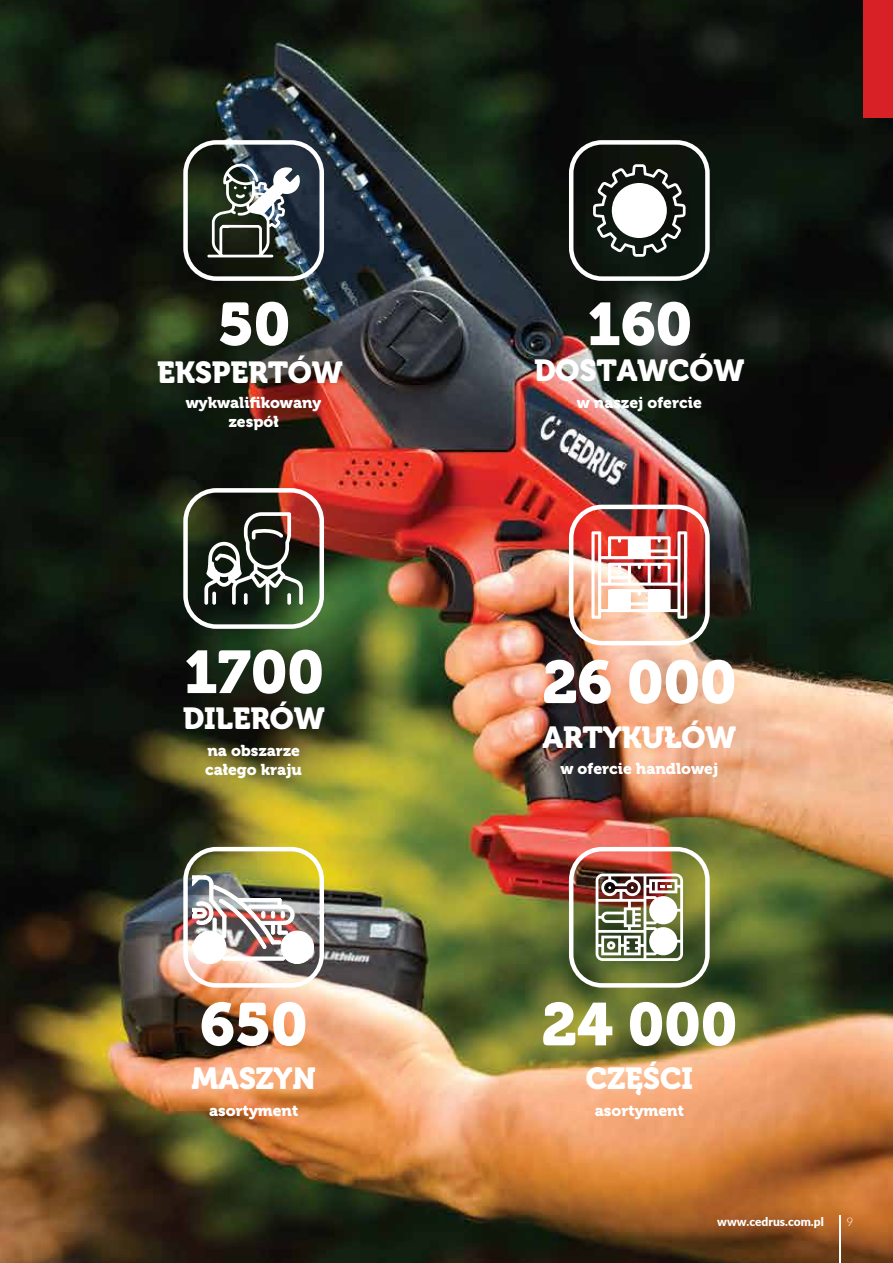
<style>
.page{position:relative;width:893px;height:1263px;background:#fff}
.page>*{position:absolute;margin:0;border:0;box-sizing:border-box;transform-origin:0 0}
.t1{font:59.7px "Museo 900";letter-spacing:-.01em;color:#fff}
.t2{font:30.3px "Museo 900";letter-spacing:-.01em;color:#fff}
.t3{font:15.6px/18.8px "Museo 900";color:#fff}
.t4{font:900 12px "Lato";color:#fff}
.t5{font:300 12px "Lato";color:#fff}
</style>
<div class="page">
<img style="left:0;top:118px;width:893px;height:1145px">
<svg style="left:0;top:0;width:863px;height:118px;background:#111911"></svg>
<hr style="left:839px;top:1215px;width:2px;height:48px;background:#fff">
<svg style="left:204px;top:512px;width:99px;height:93px"></svg>
<svg style="left:244px;top:593px;width:4px;height:12px"></svg>
<svg style="left:287px;top:593px;width:4px;height:12px"></svg>
<div style="left:183px;top:488px;width:141px;height:141px;border:4px solid #fff;border-radius:31px"></div>
<img style="left:596px;top:873px;width:87px;height:88px">
<div style="left:569px;top:847px;width:141px;height:141px;border:4px solid #fff;border-radius:31px"></div>
<img style="left:591px;top:531px;width:96px;height:88px">
<div style="left:569px;top:505px;width:141px;height:140px;border:4px solid #fff;border-radius:31px"></div>
<div style="left:183px;top:140px;width:141px;height:141px;border:4px solid #fff;border-radius:31px"></div>
<img style="left:207px;top:163px;width:94px;height:94px">
<div style="left:183px;top:847px;width:141px;height:141px;border:4px solid #fff;border-radius:31px"></div>
<img style="left:192px;top:871px;width:123px;height:93px">
<div style="left:569px;top:140px;width:141px;height:141px;border:4px solid #fff;border-radius:31px"></div>
<svg style="left:593px;top:164px;width:93px;height:93px"></svg>
<div style="left:863px;top:0;width:30px;height:118px;background:#d82027"></div>
<h1 class="t1" style="left:217px;top:290px;width:75px">50</h1>
<h2 class="t2" style="left:157px;top:355px;width:187px">EKSPERTÓW</h2>
<p class="t3" style="left:186px;top:394px;width:137px;text-align:center">wykwalifikowany zespół</p>
<h1 class="t1" style="left:184px;top:638px;width:142px">1700</h1>
<h2 class="t2" style="left:183px;top:701px;width:143px">DILERÓW</h2>
<p class="t3" style="left:205px;top:742px;width:98px">na obszarze całego kraju</p>
<h1 class="t1" style="left:200px;top:990px;width:109px">650</h1>
<h2 class="t2" style="left:192px;top:1061px;width:126px">MASZYN</h2>
<p class="t3" style="left:209px;top:1101px;width:91px">asortyment</p>
<h1 class="t1" style="left:587px;top:290px;width:107px">160</h1>
<h2 class="t2" style="left:534px;top:353px;width:212px">DOSTAWCÓW</h2>
<p class="t3" style="left:577px;top:394px;width:126px">w naszej ofercie</p>
<h1 class="t1" style="left:542px;top:648px;width:196px">26 000</h1>
<h2 class="t2" style="left:542px;top:720px;width:195px">ARTYKUŁÓW</h2>
<p class="t3" style="left:560px;top:759px;width:159px">w ofercie handlowej</p>
<h1 class="t1" style="left:542px;top:990px;width:197px">24 000</h1>
<h2 class="t2" style="left:586px;top:1061px;width:109px">CZĘŚCI</h2>
<p class="t3" style="left:595px;top:1101px;width:91px">asortyment</p>
<p class="t4" style="left:717px;top:1212px;width:108px">www.cedrus.com.pl</p>
<p class="t5" style="left:846px;top:1213px;width:8px">9</p>
</div>
